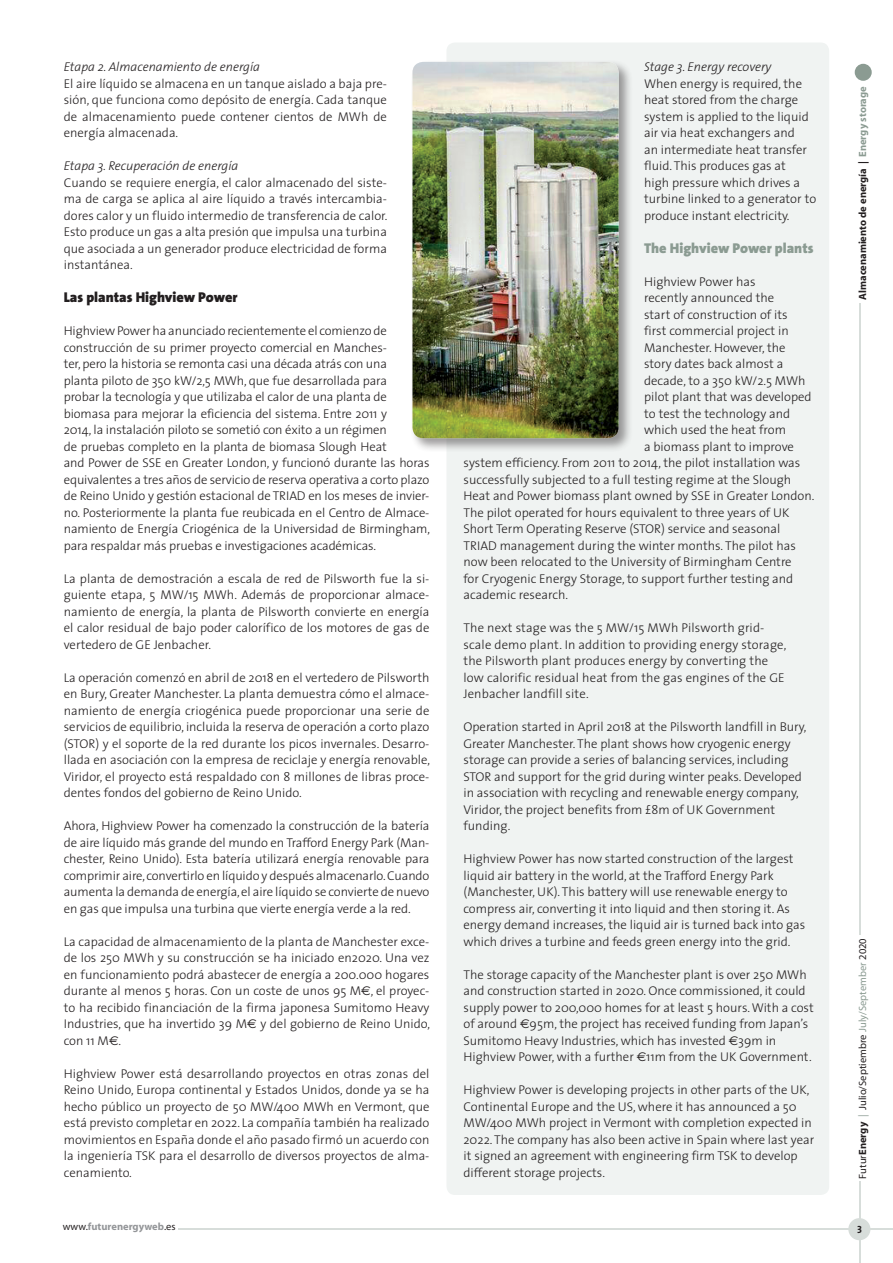
<style>
.page{position:relative;width:893px;height:1263px;background:#fff}
.page>*{position:absolute;margin:0;border:0;box-sizing:border-box;transform-origin:0 0}
.Ladillo_Texto_españo{font:900 14.25px "The Sans";color:#231f20}
.Ladillo_Texto{font:900 14.25px "The Sans";color:#8b9b92}
.Texto{font:300 12.75px/16.5px "The Sans";letter-spacing:-.01em;color:#231f20;text-align:justify}
.Texto_ingles{font:300 12.75px/16.5px "The Sans";color:#231f20}
.Texto-2{font:italic 300 12.75px "The Sans";color:#231f20}
.Texto_ingles-2{font:italic 300 12.75px "The Sans";color:#231f20}
.t1{font:10.5px "Myriad";letter-spacing:.005em;color:#231f20}
.t2{font:700 10.5px "Myriad";color:#231f20}
.t3{font:700 10.5px "Myriad";color:#939598}
.t4{font:10.5px "The Sans Bold Caps";color:#231f20}
.s1{font-family:"Euro Sans";font-weight:400}
.s2{color:#8b9b92}
.s3{font-weight:700}
.s4{font-weight:400;color:#231f20}
</style>
<div class="page">
<div style="left:855px;top:64px;width:17px;height:17px;background:#8b9b92;border-radius:50%"></div>
<hr style="left:859px;top:303px;width:1px;height:631px;background:#d7ddda">
<hr style="left:178px;top:1228px;width:715px;height:2px;background:#d7ddda">
<hr style="left:859px;top:1181px;width:1px;height:82px;background:#d7ddda">
<div style="left:848px;top:1218px;width:22px;height:22px;background:#d7ddda;border-radius:50%"></div>
<div style="left:446px;top:43px;width:383px;height:1152px;background:#f0f3f2;border-radius:9px"></div>
<div style="left:410px;top:59px;width:223px;height:394px;background:#231f20;opacity:.45"></div>
<img style="left:412px;top:62px;width:207px;height:376px">
<p class="Texto-2" style="left:64px;top:56px;width:198px">Etapa 2. Almacenamiento de energía</p>
<p class="Texto" style="left:64px;top:75px;width:325px">El aire líquido se almacena en un tanque aislado a baja pre&shy;sión, que funciona como depósito de energía. Cada tanque de almacenamiento puede contener cientos de MWh de energía almacenada.</p>
<p class="Texto-2" style="left:64px;top:155px;width:176px">Etapa 3. Recuperación de energía</p>
<p class="Texto" style="left:64px;top:174px;width:325px">Cuando se requiere energía, el calor almacenado del siste&shy;ma de carga se aplica al aire líquido a través intercambia&shy;dores calor y un fluido intermedio de transferencia de calor.<br>Esto produce un gas a alta presión que impulsa una turbina que asociada a un generador produce electricidad de forma instantánea.</p>
<p class="Ladillo_Texto_españo" style="left:64px;top:285px;width:175px">Las plantas Highview Power</p>
<p class="Texto" style="left:64px;top:322px;width:368px;text-align:left">Highview Power ha anunciado recientemente el comienzo de construcción de su primer proyecto comercial en Manches-<br>ter, pero la historia se remonta casi una década atrás con una<br>planta piloto de 350 kW/2,5 MWh, que fue desarrollada para<br>probar la tecnología y que utilizaba el calor de una planta de biomasa para mejorar la eficiencia del sistema. Entre 2011 y<br>2014, la instalación piloto se sometió con éxito a un régimen<br>de pruebas completo en la planta de biomasa Slough Heat<br>and Power de SSE en Greater London, y funcionó durante las horas equivalentes a tres años de servicio de reserva operativa a corto plazo de Reino Unido y gestión estacional de TRIAD en los meses de invier&shy;no. Posteriormente la planta fue reubicada en el Centro de Almace&shy;namiento de Energía Criogénica de la Universidad de Birmingham, para respaldar más pruebas e investigaciones académicas.</p>
<p class="Texto" style="left:64px;top:570px;width:367px">La planta de demostración a escala de red de Pilsworth fue la si&shy;guiente etapa, 5 MW/15 MWh. Además de proporcionar almace&shy;namiento de energía, la planta de Pilsworth convierte en energía el calor residual de bajo poder calorífico de los motores de gas de vertedero de GE Jenbacher.</p>
<p class="Texto" style="left:64px;top:669px;width:368px">La operación comenzó en abril de 2018 en el vertedero de Pilsworth en Bury, Greater Manchester. La planta demuestra cómo el almace&shy;namiento de energía criogénica puede proporcionar una serie de servicios de equilibrio, incluida la reserva de operación a corto plazo (STOR) y el soporte de la red durante los picos invernales. Desarro&shy;llada en asociación con la empresa de reciclaje y energía renovable, Viridor, el proyecto está respaldado con 8 millones de libras proce&shy;dentes fondos del gobierno de Reino Unido.</p>
<p class="Texto" style="left:64px;top:817px;width:367px">Ahora, Highview Power ha comenzado la construcción de la batería de aire líquido más grande del mundo en Trafford Energy Park (Man&shy;chester, Reino Unido). Esta batería utilizará energía renovable para comprimir aire, convertirlo en líquido y después almacenarlo. Cuando aumenta la demanda de energía, el aire líquido se convierte de nuevo en gas que impulsa una turbina que vierte energía verde a la red.</p>
<p class="Texto" style="left:64px;top:933px;width:368px">La capacidad de almacenamiento de la planta de Manchester exce&shy;de los 250 MWh y su construcción se ha iniciado en2020. Una vez en funcionamiento podrá abastecer de energía a 200.000 hogares durante al menos 5 horas. Con un coste de unos 95 M<span class="s1">€</span>, el proyec&shy;to ha recibido financiación de la firma japonesa Sumitomo Heavy Industries, que ha invertido 39 M<span class="s1">€</span> y del gobierno de Reino Unido, con 11 M<span class="s1">€</span>.</p>
<p class="Texto" style="left:64px;top:1065px;width:367px">Highview Power está desarrollando proyectos en otras zonas del Reino Unido, Europa continental y Estados Unidos, donde ya se ha hecho público un proyecto de 50 MW/400 MWh en Vermont, que está previsto completar en 2022. La compañía también ha realizado movimientos en España donde el año pasado firmó un acuerdo con la ingeniería TSK para el desarrollo de diversos proyectos de alma&shy;cenamiento.</p>
<p class="Texto_ingles-2" style="left:644px;top:56px;width:129px">Stage 3. Energy recovery</p>
<p class="Texto_ingles" style="left:644px;top:75px;width:174px">When energy is required, the heat stored from the charge system is applied to the liquid air via heat exchangers and<br>an intermediate heat transfer fluid. This produces gas at<br>high pressure which drives a turbine linked to a generator to produce instant electricity.</p>
<p class="Ladillo_Texto" style="left:644px;top:236px;width:171px">The Highview Power plants</p>
<p class="Texto_ingles" style="left:644px;top:273px;width:113px">Highview Power has</p>
<p class="Texto_ingles" style="left:644px;top:289px;width:132px">recently announced the</p>
<p class="Texto_ingles" style="left:644px;top:306px;width:145px">start of construction of its</p>
<p class="Texto_ingles" style="left:644px;top:322px;width:146px">first commercial project in</p>
<p class="Texto_ingles" style="left:644px;top:339px;width:143px">Manchester. However, the</p>
<p class="Texto_ingles" style="left:644px;top:355px;width:141px">story dates back almost a</p>
<p class="Texto_ingles" style="left:644px;top:372px;width:163px">decade, to a 350 kW/2.5 MWh</p>
<p class="Texto_ingles" style="left:644px;top:388px;width:169px">pilot plant that was developed</p>
<p class="Texto_ingles" style="left:644px;top:405px;width:148px">to test the technology and</p>
<p class="Texto_ingles" style="left:644px;top:421px;width:144px">which used the heat from</p>
<p class="Texto_ingles" style="left:644px;top:438px;width:151px">a biomass plant to improve</p>
<p class="Texto_ingles" style="left:463px;top:454px;width:338px">system efficiency. From 2011 to 2014, the pilot installation was</p>
<p class="Texto_ingles" style="left:463px;top:471px;width:329px">successfully subjected to a full testing regime at the Slough</p>
<p class="Texto_ingles" style="left:463px;top:487px;width:352px">Heat and Power biomass plant owned by SSE in Greater London.</p>
<p class="Texto_ingles" style="left:463px;top:504px;width:328px">The pilot operated for hours equivalent to three years of UK</p>
<p class="Texto_ingles" style="left:463px;top:520px;width:318px">Short Term Operating Reserve (STOR) service and seasonal</p>
<p class="Texto_ingles" style="left:463px;top:537px;width:334px">TRIAD management during the winter months. The pilot has</p>
<p class="Texto_ingles" style="left:463px;top:553px;width:330px">now been relocated to the University of Birmingham Centre</p>
<p class="Texto_ingles" style="left:463px;top:570px;width:331px">for Cryogenic Energy Storage, to support further testing and</p>
<p class="Texto_ingles" style="left:463px;top:586px;width:106px">academic research.</p>
<p class="Texto_ingles" style="left:463px;top:619px;width:324px">The next stage was the 5 MW/15 MWh Pilsworth grid&shy;scale demo plant. In addition to providing energy storage, the Pilsworth plant produces energy by converting the low calorific residual heat from the gas engines of the GE Jenbacher landfill site.</p>
<p class="Texto_ingles" style="left:463px;top:718px;width:345px">Operation started in April 2018 at the Pilsworth landfill in Bury, Greater Manchester. The plant shows how cryogenic energy storage can provide a series of balancing services, including STOR and support for the grid during winter peaks. Developed in association with recycling and renewable energy company, Viridor, the project benefits from £8m of UK Government funding.</p>
<p class="Texto_ingles" style="left:463px;top:850px;width:343px">Highview Power has now started construction of the largest liquid air battery in the world, at the Trafford Energy Park (Manchester, UK). This battery will use renewable energy to compress air, converting it into liquid and then storing it. As energy demand increases, the liquid air is turned back into gas which drives a turbine and feeds green energy into the grid.</p>
<p class="Texto_ingles" style="left:463px;top:966px;width:352px">The storage capacity of the Manchester plant is over 250 MWh and construction started in 2020. Once commissioned, it could supply power to 200,000 homes for at least 5 hours. With a cost of around <span class="s1">€</span>95m, the project has received funding from Japan’s Sumitomo Heavy Industries, which has invested <span class="s1">€</span>39m in Highview Power, with a further <span class="s1">€</span>11m from the UK Government.</p>
<p class="Texto_ingles" style="left:463px;top:1081px;width:352px">Highview Power is developing projects in other parts of the UK, Continental Europe and the US, where it has announced a 50<br>MW/400 MWh project in Vermont with completion expected in 2022. The company has also been active in Spain where last year it signed an agreement with engineering firm TSK to develop different storage projects.</p>
<p class="t2" style="left:857px;top:300px;width:215px;rotate:-90deg">Almacenamiento de energía | <span class="s2">Energy storage</span></p>
<p class="t1" style="left:857px;top:1178px;width:242px;rotate:-90deg">Futur<span class="s3">Energy</span> <span class="s2">|</span> Julio/Septiembre <span class="s2">July/September</span> 2020</p>
<p class="t3" style="left:63px;top:1220px;width:114px"><span class="s4">www.</span>futurenergyweb<span class="s4">.es</span></p>
<p class="t4" style="left:857px;top:1220px;width:6px">3</p>
</div>
